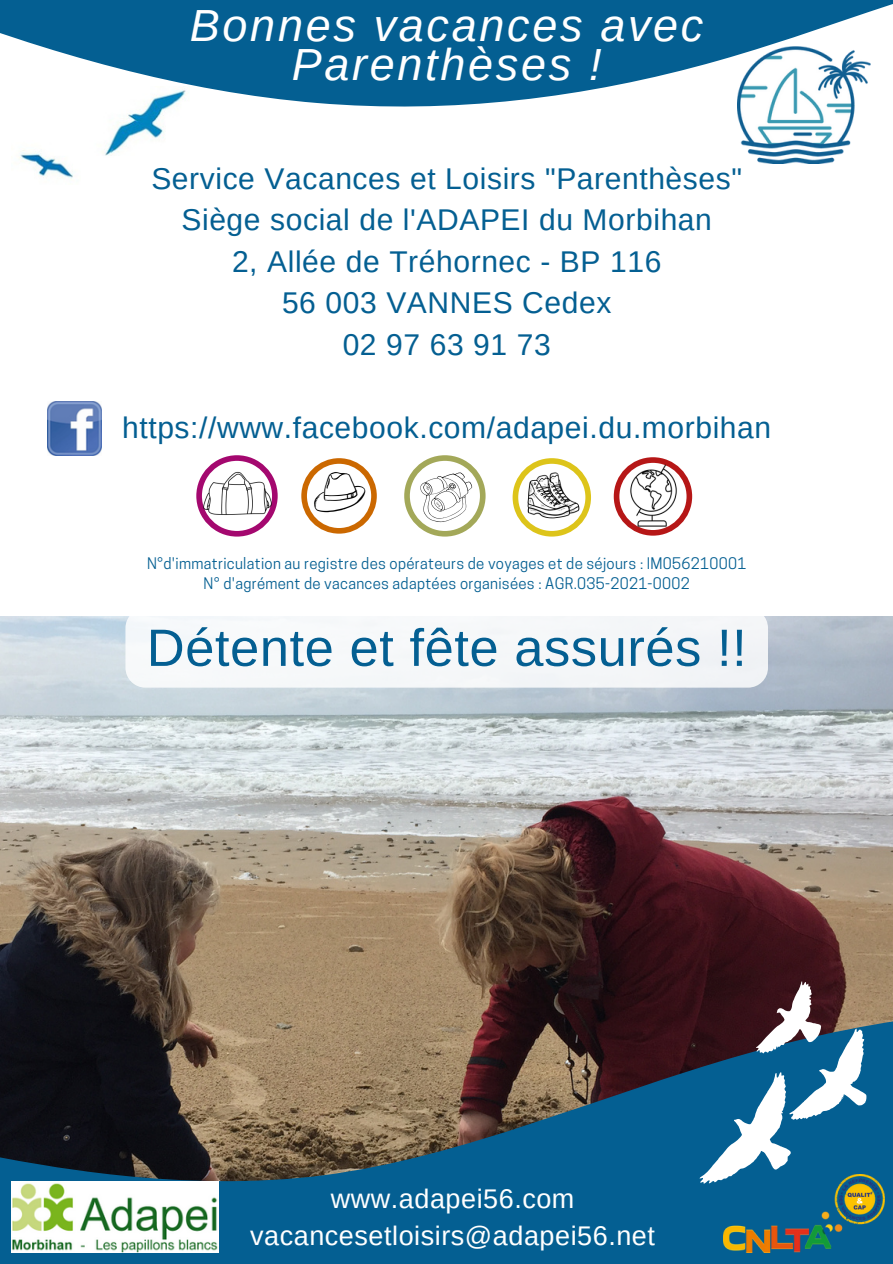
<style>
.page{position:relative;width:893px;height:1264px;background:#fff}
.page>*{position:absolute;margin:0;border:0;box-sizing:border-box;transform-origin:0 0}
.t1{font:52.5px "Arimo";letter-spacing:.01em;color:#045f92}
.t2{font:italic 45px "Arimo";letter-spacing:.06em;color:#fff}
.t3{font:30px "Arimo";letter-spacing:.02em;color:#045f92}
.t4{font:27px "Arimo";letter-spacing:.02em;color:#fff}
.t5{font:15px "Cooper Hewitt";letter-spacing:.02em;color:#045f92}
</style>
<div class="page">
<img style="left:0;top:617px;width:892px;height:381px">
<svg style="left:0;top:998px;width:892px;height:265px;background:#39535f"></svg>
<img style="left:19px;top:114px;width:145px;height:65px">
<svg style="left:0;top:0;width:892px;height:114px;fill:#045f92"></svg>
<svg style="left:699px;top:981px;width:167px;height:202px"></svg>
<img style="left:723px;top:1174px;width:161px;height:78px">
<svg style="left:613px;top:457px;width:79px;height:78px"></svg>
<svg style="left:208px;top:455px;width:58px;height:81px"></svg>
<img style="left:47px;top:402px;width:54px;height:54px">
<svg style="left:301px;top:458px;width:76px;height:75px"></svg>
<img style="left:304px;top:463px;width:70px;height:53px">
<svg style="left:404px;top:455px;width:81px;height:81px"></svg>
<img style="left:410px;top:468px;width:70px;height:56px">
<svg style="left:525px;top:526px;width:54px;height:10px"></svg>
<img style="left:512px;top:458px;width:79px;height:68px">
<img style="left:11px;top:1181px;width:207px;height:71px">
<img style="left:737px;top:46px;width:133px;height:117px">
<div style="left:125px;top:608px;width:643px;height:79px;background:#f6f8f9;border-radius:20px"></div>
<img style="left:196px;top:467px;width:82px;height:57px">
<img style="left:616px;top:464px;width:74px;height:63px">
<p class="t2" style="left:190px;top:0;width:515px">Bonnes vacances avec</p>
<p class="t2" style="left:292px;top:39px;width:311px">Parenthèses !</p>
<p class="t3" style="left:151px;top:161px;width:592px">Service Vacances et Loisirs "Parenthèses"</p>
<p class="t3" style="left:181px;top:203px;width:532px">Siège social de l'ADAPEI du Morbihan</p>
<p class="t3" style="left:232px;top:245px;width:431px">2, Allée de Tréhornec - BP 116</p>
<p class="t3" style="left:282px;top:286px;width:331px">56 003 VANNES Cedex</p>
<p class="t3" style="left:342px;top:328px;width:209px">02 97 63 91 73</p>
<p class="t3" style="left:122px;top:411px;width:650px">https://www.facebook.com/adapei.du.morbihan</p>
<p class="t5" style="left:147px;top:557px;width:600px">N°d'immatriculation au registre des opérateurs de voyages et de séjours : IM056210001</p>
<p class="t5" style="left:204px;top:578px;width:487px">N° d'agrément de vacances adaptées organisées : AGR.035-2021-0002</p>
<p class="t1" style="left:147px;top:618px;width:601px">Détente et fête assurés !!</p>
<p class="t4" style="left:331px;top:1183px;width:245px">www.adapei56.com</p>
<p class="t4" style="left:250px;top:1220px;width:406px">vacancesetloisirs@adapei56.net</p>
</div>
